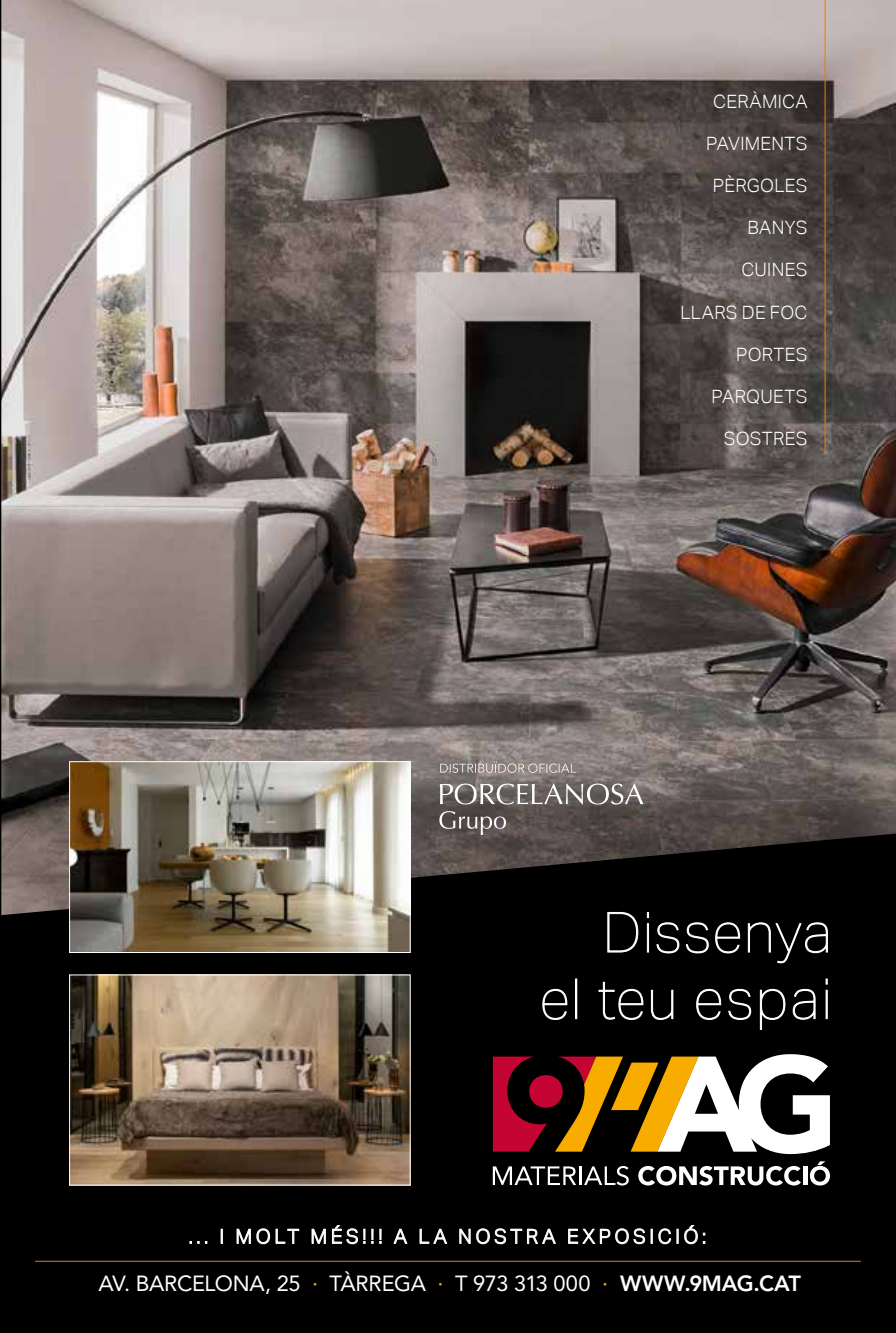
<style>
.page{position:relative;width:896px;height:1333px;background:#fff}
.page>*{position:absolute;margin:0;border:0;box-sizing:border-box;transform-origin:0 0}
.t1{font:100 55.4px/66.6px "Aktiv Grotesk";letter-spacing:.035em;color:#fff;text-align:right}
.t2{font:21.8px "Avenir";letter-spacing:-.02em;color:#fff}
.t3{font:300 19.6px "Aktiv Grotesk";letter-spacing:.195em;color:#fff}
.t4{font:300 18.4px "Aktiv Grotesk";letter-spacing:.015em;color:#fff}
.s1{color:#f9ac00}
.s2{font-weight:800}
</style>
<div class="page">
<div style="left:0;top:0;width:896px;height:1332px;background:#000"></div>
<img style="left:1px;top:0;width:895px;height:915px">
<svg style="left:493px;top:1166px;width:136px;height:19px"></svg>
<svg style="left:638px;top:1166px;width:163px;height:19px"></svg>
<hr style="left:803px;top:1166px;width:4px;height:18px;background:#fff">
<svg style="left:810px;top:1161px;width:20px;height:24px"></svg>
<div style="left:529px;top:1075px;width:34px;height:32px;background:#c40534;border-radius:50%"></div>
<svg style="left:493px;top:1056px;width:54px;height:95px"></svg>
<svg style="left:555px;top:1054px;width:275px;height:99px"></svg>
<svg style="left:607px;top:911px;width:31px;height:41px"></svg>
<div style="left:647px;top:923px;width:2px;height:29px;border:1px solid #fff"></div>
<svg style="left:656px;top:922px;width:23px;height:31px"></svg>
<svg style="left:686px;top:922px;width:23px;height:31px"></svg>
<svg style="left:715px;top:922px;width:25px;height:31px"></svg>
<svg style="left:748px;top:922px;width:80px;height:41px"></svg>
<svg style="left:542px;top:988px;width:25px;height:31px"></svg>
<div style="left:575px;top:978px;width:2px;height:40px;border:1px solid #fff"></div>
<svg style="left:598px;top:981px;width:45px;height:38px"></svg>
<svg style="left:651px;top:989px;width:22px;height:30px"></svg>
<svg style="left:696px;top:988px;width:25px;height:31px"></svg>
<svg style="left:728px;top:988px;width:23px;height:31px"></svg>
<svg style="left:760px;top:988px;width:25px;height:41px"></svg>
<svg style="left:792px;top:988px;width:23px;height:31px"></svg>
<svg style="left:826px;top:978px;width:1px;height:40px"></svg>
<svg style="left:221px;top:1228px;width:2px;height:15px"></svg>
<svg style="left:237px;top:1228px;width:33px;height:15px"></svg>
<svg style="left:276px;top:1228px;width:23px;height:15px"></svg>
<svg style="left:312px;top:1228px;width:14px;height:15px"></svg>
<svg style="left:332px;top:1225px;width:33px;height:18px"></svg>
<svg style="left:371px;top:1228px;width:2px;height:15px"></svg>
<svg style="left:379px;top:1228px;width:2px;height:15px"></svg>
<svg style="left:394px;top:1228px;width:13px;height:15px"></svg>
<svg style="left:420px;top:1228px;width:27px;height:15px"></svg>
<svg style="left:459px;top:1228px;width:11px;height:15px"></svg>
<svg style="left:476px;top:1228px;width:80px;height:15px"></svg>
<svg style="left:568px;top:1228px;width:77px;height:15px"></svg>
<svg style="left:651px;top:1228px;width:1px;height:15px"></svg>
<svg style="left:658px;top:1228px;width:13px;height:15px"></svg>
<svg style="left:677px;top:1228px;width:1px;height:15px"></svg>
<svg style="left:684px;top:1225px;width:21px;height:18px"></svg>
<hr style="left:35px;top:1260px;width:826px;height:1px;background:#f17c00">
<img style="left:71px;top:763px;width:338px;height:187px">
<div style="left:69px;top:761px;width:342px;height:191px;border:1px solid #fff"></div>
<img style="left:71px;top:976px;width:338px;height:207px">
<div style="left:69px;top:974px;width:342px;height:211px;border:1px solid #fff"></div>
<svg style="left:440px;top:783px;width:203px;height:21px;background:#8b8785"></svg>
<svg style="left:439px;top:811px;width:67px;height:24px;background:#706a68"></svg>
<svg style="left:440px;top:761px;width:136px;height:11px"></svg>
<hr style="left:824px;top:0;width:1px;height:454px;background:#f17c00">
<p class="t4" style="left:713px;top:91px;width:96px">CERÀMICA</p>
<p class="t4" style="left:706px;top:133px;width:103px">PAVIMENTS</p>
<p class="t4" style="left:713px;top:175px;width:96px">PÈRGOLES</p>
<p class="t4" style="left:747px;top:217px;width:61px">BANYS</p>
<p class="t4" style="left:741px;top:259px;width:68px">CUINES</p>
<p class="t4" style="left:680px;top:301px;width:129px">LLARS DE FOC</p>
<p class="t4" style="left:736px;top:343px;width:73px">PORTES</p>
<p class="t4" style="left:711px;top:385px;width:97px">PARQUETS</p>
<p class="t4" style="left:724px;top:427px;width:85px">SOSTRES</p>
<h1 class="t1" style="left:540px;top:899px;width:293px">Dissenya<br>el teu espai</h1>
<p class="t3" style="left:189px;top:1225px;width:519px">... I MOLT MÉS!!! A LA NOSTRA EXPOSICIÓ:</p>
<p class="t2" style="left:98px;top:1270px;width:704px">AV. BARCELONA, 25 <span class="s1">·</span> TÀRREGA <span class="s1">·</span> T 973 313 000 <span class="s1">·</span> <span class="s2">WWW.9MAG.CAT</span></p>
</div>
